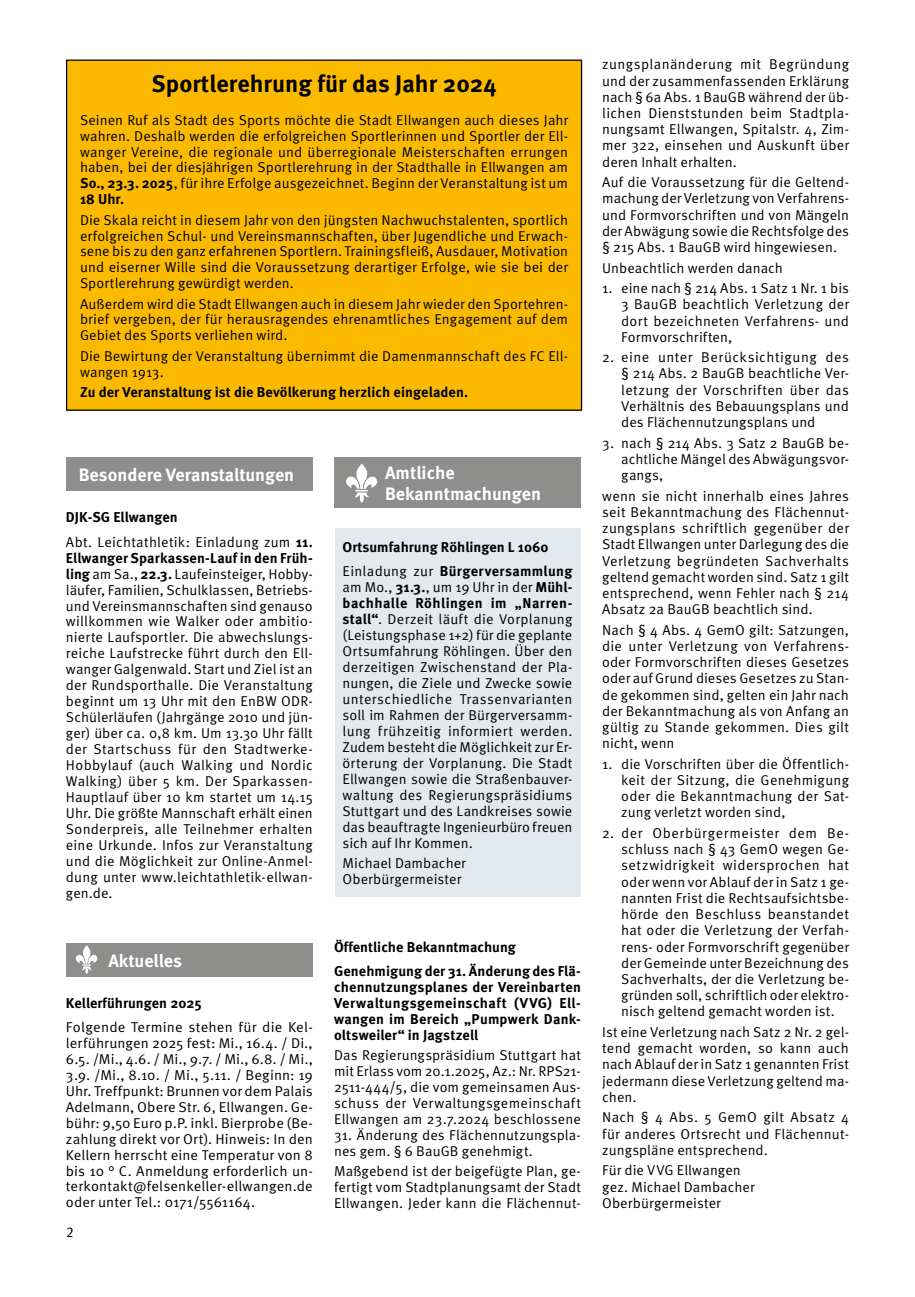
<style>
.page{position:relative;width:915px;height:1297px;background:#fff}
.page>*{position:absolute;margin:0;border:0;box-sizing:border-box;transform-origin:0 0}
.t1{font:700 24px "Meta OT";color:#000}
.t2{font:700 18px/21.6px "Meta OT";color:#fff}
.t3{font:14.25px/15.9px "Meta OT Norm";letter-spacing:.005em;color:#000;text-align:justify}
.t4{font:700 14.25px/15.9px "Meta OT";letter-spacing:.005em;color:#000}
.t5{font:700 14.25px "Meta OT";letter-spacing:.03em;color:#000}
.s1{font-family:"Meta OT";font-weight:700}
.s2{font-family:"Meta OT Norm";font-weight:400}
</style>
<div class="page">
<div style="left:335px;top:529px;width:245px;height:368px;background:#e3e9ec"></div>
<div style="left:66px;top:457px;width:246px;height:34px;background:#8e8e8d"></div>
<div style="left:66px;top:943px;width:246px;height:34px;background:#8e8e8d"></div>
<img style="left:75px;top:945px;width:23px;height:29px">
<div style="left:67px;top:60px;width:514px;height:350px;background:#fbba00"></div>
<div style="left:334px;top:457px;width:246px;height:51px;background:#8e8e8d"></div>
<img style="left:346px;top:463px;width:31px;height:40px">
<h1 class="t1" style="left:151px;top:68px;width:346px">Sportlerehrung für das Jahr 2024</h1>
<p class="t3" style="left:80px;top:112px;width:489px">Seinen Ruf als Stadt des Sports möchte die Stadt Ellwangen auch dieses Jahr wahren. Deshalb werden die erfolgreichen Sportlerinnen und Sportler der Ell&shy;wanger Vereine, die regionale und überregionale Meisterschaften errungen haben, bei der diesjährigen Sportlerehrung in der Stadthalle in Ellwangen am <span class="s1">So., 23.3. 2025</span>, für ihre Erfolge ausgezeichnet. Beginn der Veranstaltung ist um</p>
<p class="t4" style="left:80px;top:192px;width:46px">18 Uhr.</p>
<p class="t3" style="left:80px;top:212px;width:489px">Die Skala reicht in diesem Jahr von den jüngsten Nachwuchstalenten, sportlich erfolgreichen Schul- und Vereinsmannschaften, über Jugendliche und Erwach&shy;sene bis zu den ganz erfahrenen Sportlern. Trainingsfleiß, Ausdauer, Motivation und eiserner Wille sind die Voraussetzung derartiger Erfolge, wie sie bei der Sportlerehrung gewürdigt werden.</p>
<p class="t3" style="left:80px;top:296px;width:489px">Außerdem wird die Stadt Ellwangen auch in diesem Jahr wieder den Sportehren&shy;brief vergeben, der für herausragendes ehrenamtliches Engagement auf dem Gebiet des Sports verliehen wird.</p>
<p class="t3" style="left:80px;top:348px;width:489px">Die Bewirtung der Veranstaltung übernimmt die Damenmannschaft des FC Ell&shy;wangen 1913.</p>
<p class="t4" style="left:80px;top:384px;width:389px">Zu der Veranstaltung ist die Bevölkerung herzlich eingeladen.</p>
<p class="t2" style="left:79px;top:464px;width:217px">Besondere Veranstaltungen</p>
<p class="t4" style="left:66px;top:509px;width:113px">DJK-SG Ellwangen</p>
<p class="t3" style="left:66px;top:534px;width:248px">Abt. Leichtathletik: Einladung zum <span class="s1">11.</span></p>
<p class="t4" style="left:66px;top:550px;width:248px">Ellwanger Sparkassen-Lauf in den Früh-</p>
<p class="t3" style="left:66px;top:566px;width:248px"><span class="s1">ling</span> am Sa., <span class="s1">22.3.</span> Laufeinsteiger, Hobby&shy;läufer, Familien, Schulklassen, Betriebs&shy;und Vereinsmannschaften sind genauso willkommen wie Walker oder ambitio&shy;nierte Laufsportler. Die abwechslungs&shy;reiche Laufstrecke führt durch den Ell&shy;wanger Galgenwald. Start und Ziel ist an der Rundsporthalle. Die Veranstaltung beginnt um 13 Uhr mit den EnBW ODR-Schülerläufen (Jahrgänge 2010 und jün&shy;ger) über ca. 0,8 km. Um 13.30 Uhr fällt der Startschuss für den Stadtwerke-Hobbylauf (auch Walking und Nordic Walking) über 5 km. Der Sparkassen-Hauptlauf über 10 km startet um 14.15<br>Uhr. Die größte Mannschaft erhält einen Sonderpreis, alle Teilnehmer erhalten eine Urkunde. Infos zur Veranstaltung und die Möglichkeit zur Online-Anmel&shy;dung unter www.leichtathletik-ellwan&shy;gen.de.</p>
<p class="t2" style="left:108px;top:950px;width:75px">Aktuelles</p>
<p class="t4" style="left:66px;top:995px;width:137px">Kellerführungen 2025</p>
<p class="t3" style="left:66px;top:1019px;width:248px">Folgende Termine stehen für die Kel&shy;lerführungen 2025 fest: Mi., 16.4. / Di., 6.5. /Mi., 4.6. / Mi., 9.7. / Mi., 6.8. / Mi., 3.9. /Mi., 8.10. / Mi., 5.11. / Beginn: 19<br>Uhr. Treffpunkt: Brunnen vor dem Palais Adelmann, Obere Str. 6, Ellwangen. Ge&shy;bühr: 9,50 Euro p.P. inkl. Bierprobe (Be&shy;zahlung direkt vor Ort). Hinweis: In den Kellern herrscht eine Temperatur von 8 bis 10 ° C. Anmeldung erforderlich un&shy;terkontakt@felsenkeller-ellwangen.de oder unter Tel.: 0171/5561164.</p>
<p class="t3" style="left:66px;top:1225px;width:10px">2</p>
<p class="t2" style="left:385px;top:462px;width:157px">Amtliche<br>Bekanntmachungen</p>
<p class="t4" style="left:342px;top:535px;width:231px;line-height:24.5px">Ortsumfahrung Röhlingen L 1060<br><span class="s2">Einladung zur</span> Bürgerversammlung</p>
<p class="t3" style="left:342px;top:580px;width:231px">am Mo., <span class="s1">31.3.</span>, um 19 Uhr in der <span class="s1">Mühl-</span></p>
<p class="t5" style="left:342px;top:594px;width:231px">bachhalle Röhlingen im „Narren-</p>
<p class="t3" style="left:342px;top:612px;width:231px"><span class="s1">stall“</span>. Derzeit läuft die Vorplanung (Leistungsphase 1+2) für die geplante Ortsumfahrung Röhlingen. Über den derzeitigen Zwischenstand der Pla&shy;nungen, die Ziele und Zwecke sowie unterschiedliche Trassenvarianten soll im Rahmen der Bürgerversamm&shy;lung frühzeitig informiert werden.<br>Zudem besteht die Möglichkeit zur Er&shy;örterung der Vorplanung. Die Stadt Ellwangen sowie die Straßenbauver&shy;waltung des Regierungspräsidiums Stuttgart und des Landkreises sowie das beauftragte Ingenieurbüro freuen sich auf Ihr Kommen.</p>
<p class="t3" style="left:342px;top:855px;width:125px">Michael Dambacher<br>Oberbürgermeister</p>
<p class="t4" style="left:334px;top:935px;width:248px;line-height:24.5px">Öffentliche Bekanntmachung<br>Genehmigung der 31. Änderung des Flä-</p>
<p class="t4" style="left:334px;top:979px;width:248px;text-align:justify">chennutzungsplanes der Vereinbarten Verwaltungsgemeinschaft (VVG) Ell&shy;wangen im Bereich „Pumpwerk Dank&shy;oltsweiler“ in Jagstzell</p>
<p class="t3" style="left:334px;top:1047px;width:248px">Das Regierungspräsidium Stuttgart hat mit Erlass vom 20.1.2025, Az.: Nr. RPS21- 2511-444/5, die vom gemeinsamen Aus&shy;schuss der Verwaltungsgemeinschaft Ellwangen am 23.7.2024 beschlossene</p>
<p class="t3" style="left:334px;top:1127px;width:248px">31. Änderung des Flächennutzungspla&shy;nes gem. § 6 BauGB genehmigt.</p>
<p class="t3" style="left:334px;top:1163px;width:248px">Maßgebend ist der beigefügte Plan, ge&shy;fertigt vom Stadtplanungsamt der Stadt Ellwangen. Jeder kann die Flächennut-</p>
<p class="t3" style="left:602px;top:56px;width:248px">zungsplanänderung mit Begründung und der zusammenfassenden Erklärung nach § 6a Abs. 1 BauGB während der üb&shy;lichen Dienststunden beim Stadtpla&shy;nungsamt Ellwangen, Spitalstr. 4, Zim&shy;mer 322, einsehen und Auskunft über deren Inhalt erhalten.</p>
<p class="t3" style="left:602px;top:174px;width:248px">Auf die Voraussetzung für die Geltend&shy;machung der Verletzung von Verfahrens&shy;und Formvorschriften und von Mängeln der Abwägung sowie die Rechtsfolge des § 215 Abs. 1 BauGB wird hingewiesen.</p>
<p class="t3" style="left:602px;top:260px;width:182px">Unbeachtlich werden danach</p>
<p class="t3" style="left:621px;top:280px;width:229px;text-indent:-19px">1. eine nach § 214 Abs. 1 Satz 1 Nr. 1 bis 3 BauGB beachtlich Verletzung der dort bezeichneten Verfahrens- und Formvorschriften,</p>
<p class="t3" style="left:621px;top:349px;width:229px;text-indent:-19px">2. eine unter Berücksichtigung des § 214 Abs. 2 BauGB beachtliche Ver&shy;letzung der Vorschriften über das Verhältnis des Bebauungsplans und des Flächennutzungsplans und</p>
<p class="t3" style="left:621px;top:435px;width:229px;text-indent:-19px">3. nach § 214 Abs. 3 Satz 2 BauGB be&shy;achtliche Mängel des Abwägungsvor&shy;gangs,</p>
<p class="t3" style="left:602px;top:488px;width:248px">wenn sie nicht innerhalb eines Jahres seit Bekanntmachung des Flächennut&shy;zungsplans schriftlich gegenüber der Stadt Ellwangen unter Darlegung des die Verletzung begründeten Sachverhalts geltend gemacht worden sind. Satz 1 gilt entsprechend, wenn Fehler nach § 214<br>Absatz 2a BauGB beachtlich sind.</p>
<p class="t3" style="left:602px;top:622px;width:248px">Nach § 4 Abs. 4 GemO gilt: Satzungen, die unter Verletzung von Verfahrens&shy;oder Formvorschriften dieses Gesetzes oder auf Grund dieses Gesetzes zu Stan&shy;de gekommen sind, gelten ein Jahr nach der Bekanntmachung als von Anfang an gültig zu Stande gekommen. Dies gilt nicht, wenn</p>
<p class="t3" style="left:621px;top:756px;width:229px;text-indent:-19px">1. die Vorschriften über die Öffentlich&shy;keit der Sitzung, die Genehmigung oder die Bekanntmachung der Sat&shy;zung verletzt worden sind,</p>
<p class="t3" style="left:621px;top:825px;width:229px;text-indent:-19px">2. der Oberbürgermeister dem Be&shy;schluss nach § 43 GemO wegen Ge&shy;setzwidrigkeit widersprochen hat oder wenn vor Ablauf der in Satz 1 ge&shy;nannten Frist die Rechtsaufsichtsbe&shy;hörde den Beschluss beanstandet hat oder die Verletzung der Verfah&shy;rens- oder Formvorschrift gegenüber der Gemeinde unter Bezeichnung des Sachverhalts, der die Verletzung be&shy;gründen soll, schriftlich oder elektro&shy;nisch geltend gemacht worden ist.</p>
<p class="t3" style="left:602px;top:1024px;width:248px">Ist eine Verletzung nach Satz 2 Nr. 2 gel&shy;tend gemacht worden, so kann auch nach Ablauf der in Satz 1 genannten Frist jedermann diese Verletzung geltend ma&shy;chen.</p>
<p class="t3" style="left:602px;top:1109px;width:248px">Nach § 4 Abs. 5 GemO gilt Absatz 4 für anderes Ortsrecht und Flächennut&shy;zungspläne entsprechend.</p>
<p class="t3" style="left:602px;top:1162px;width:154px;text-align:left">Für die VVG Ellwangen gez. Michael Dambacher<br>Oberbürgermeister</p>
</div>
